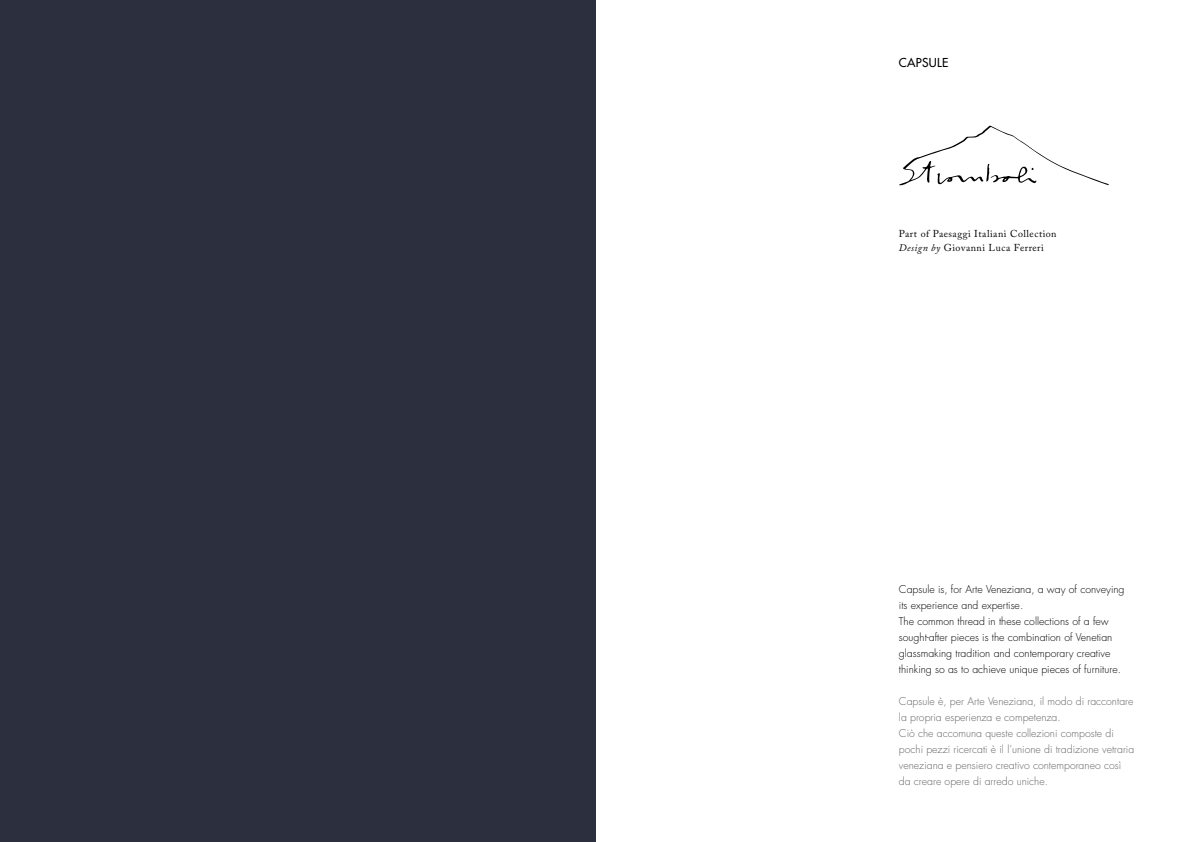
<style>
.page{position:relative;width:1191px;height:842px;background:#fff}
.page>*{position:absolute;margin:0;border:0;box-sizing:border-box;transform-origin:0 0}
.AV_Cat_2020_Info_IT{font:500 12px "Futura Std";letter-spacing:.025em;color:#000}
.AV_Cat_2020_Info_IT-2{font:300 10.5px/16px "Futura Std";color:#000}
.AV_Cat_2020_Info_IT-3{font:300 10.5px/16px "Futura Std";color:#646363}
.t1{font:10px "Adobe Caslon Pro";letter-spacing:.05em;color:#000}
.s1{font-style:italic}
</style>
<div class="page">
<div style="left:0;top:0;width:595px;height:842px;background:#2b2f3e"></div>
<svg style="left:899px;top:126px;width:209px;height:59px"></svg>
<p class="AV_Cat_2020_Info_IT" style="left:899px;top:55px;width:51px">CAPSULE</p>
<p class="t1" style="left:899px;top:227px;width:159px">Part of Paesaggi Italiani Collection</p>
<p class="t1" style="left:899px;top:241px;width:146px"><span class="s1">Design by</span> Giovanni Luca Ferreri</p>
<p class="AV_Cat_2020_Info_IT-2" style="left:899px;top:581px;width:227px">Capsule is, for Arte Veneziana, a way of conveying its experience and expertise.</p>
<p class="AV_Cat_2020_Info_IT-2" style="left:899px;top:613px;width:223px">The common thread in these collections of a few sought-after pieces is the combination of Venetian glassmaking tradition and contemporary creative thinking so as to achieve unique pieces of furniture.</p>
<p class="AV_Cat_2020_Info_IT-3" style="left:899px;top:694px;width:236px">Capsule è, per Arte Veneziana, il modo di raccontare la propria esperienza e competenza.</p>
<p class="AV_Cat_2020_Info_IT-3" style="left:899px;top:726px;width:237px">Ciò che accomuna queste collezioni composte di pochi pezzi ricercati è il l’unione di tradizione vetraria veneziana e pensiero creativo contemporaneo così da creare opere di arredo uniche.</p>
</div>
